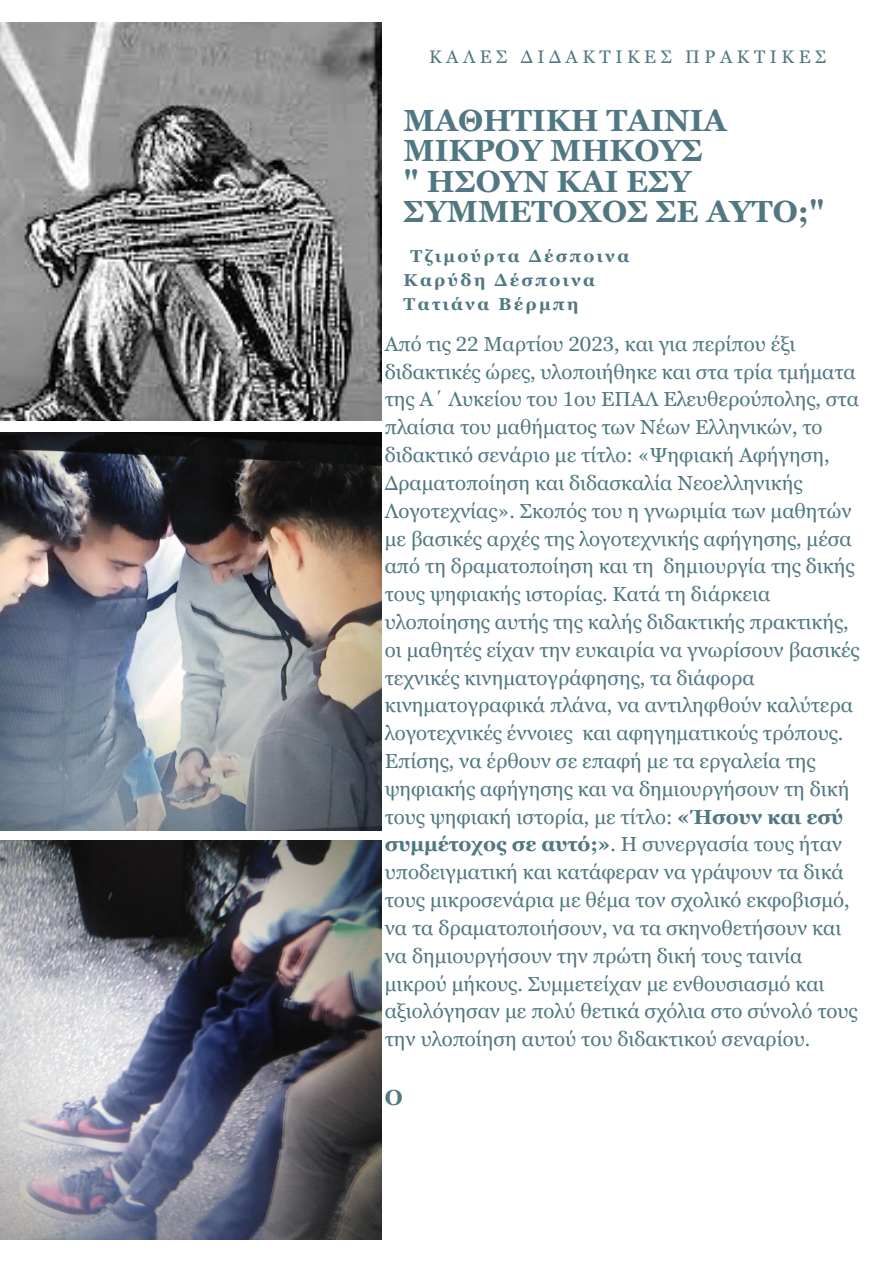
<style>
.page{position:relative;width:894px;height:1264px;background:#fff}
.page>*{position:absolute;margin:0;border:0;box-sizing:border-box;transform-origin:0 0}
.t1{font:700 30.6px/30.5px "Georgia Pro";color:#517882}
.t2{font:700 21.9px "Georgia Pro";color:#517882}
.t3{font:20.4px/27.8px "Georgia Pro";color:#517882}
.t4{font:18.15px "Georgia Pro";letter-spacing:.25em;color:#517882}
.t5{font:700 17.25px "Georgia Pro";letter-spacing:.14em;color:#517882}
.s1{font-weight:700}
</style>
<div class="page">
<img style="left:0;top:22px;width:381px;height:399px">
<img style="left:0;top:432px;width:381px;height:398px">
<img style="left:0;top:841px;width:381px;height:398px">
<p class="t4" style="left:429px;top:47px;width:398px">ΚΑΛΕΣ ΔΙΔΑΚΤΙΚΕΣ ΠΡΑΚΤΙΚΕΣ</p>
<p class="t1" style="left:403px;top:105px;width:324px">ΜΑΘΗΤΙΚΗ ΤΑΙΝΙΑ<br>ΜΙΚΡΟΥ ΜΗΚΟΥΣ</p>
<p class="t1" style="left:403px;top:166px;width:422px">" ΗΣΟΥΝ ΚΑΙ ΕΣΥ<br>ΣΥΜΜΕΤΟΧΟΣ ΣΕ ΑΥΤΟ;"</p>
<p class="t5" style="left:410px;top:247px;width:220px">Τζιμούρτα Δέσποινα</p>
<p class="t5" style="left:403px;top:270px;width:193px">Καρύδη Δέσποινα</p>
<p class="t5" style="left:403px;top:294px;width:176px">Τατιάνα Βέρμπη</p>
<p class="t3" style="left:384px;top:330px;width:476px">Από τις 22 Μαρτίου 2023, και για περίπου έξι διδακτικές ώρες, υλοποιήθηκε και στα τρία τμήματα της Α΄ Λυκείου του 1ου ΕΠΑΛ Ελευθερούπολης, στα πλαίσια του μαθήματος των Νέων Ελληνικών, το διδακτικό σενάριο με τίτλο: «Ψηφιακή Αφήγηση, Δραματοποίηση και διδασκαλία Νεοελληνικής Λογοτεχνίας». Σκοπός του η γνωριμία των μαθητών με βασικές αρχές της λογοτεχνικής αφήγησης, μέσα από τη δραματοποίηση και τη δημιουργία της δικής τους ψηφιακής ιστορίας. Κατά τη διάρκεια υλοποίησης αυτής της καλής διδακτικής πρακτικής, οι μαθητές είχαν την ευκαιρία να γνωρίσουν βασικές τεχνικές κινηματογράφησης, τα διάφορα κινηματογραφικά πλάνα, να αντιληφθούν καλύτερα λογοτεχνικές έννοιες και αφηγηματικούς τρόπους.<br>Επίσης, να έρθουν σε επαφή με τα εργαλεία της ψηφιακής αφήγησης και να δημιουργήσουν τη δική τους ψηφιακή ιστορία, με τίτλο: <span class="s1">«Ήσουν και εσύ συμμέτοχος σε αυτό;»</span>. Η συνεργασία τους ήταν υποδειγματική και κατάφεραν να γράψουν τα δικά τους μικροσενάρια με θέμα τον σχολικό εκφοβισμό, να τα δραματοποιήσουν, να τα σκηνοθετήσουν και να δημιουργήσουν την πρώτη δική τους ταινία μικρού μήκους. Συμμετείχαν με ενθουσιασμό και αξιολόγησαν με πολύ θετικά σχόλια στο σύνολό τους την υλοποίηση αυτού του διδακτικού σεναρίου.</p>
<p class="t2" style="left:384px;top:1085px;width:19px">Ο</p>
</div>
